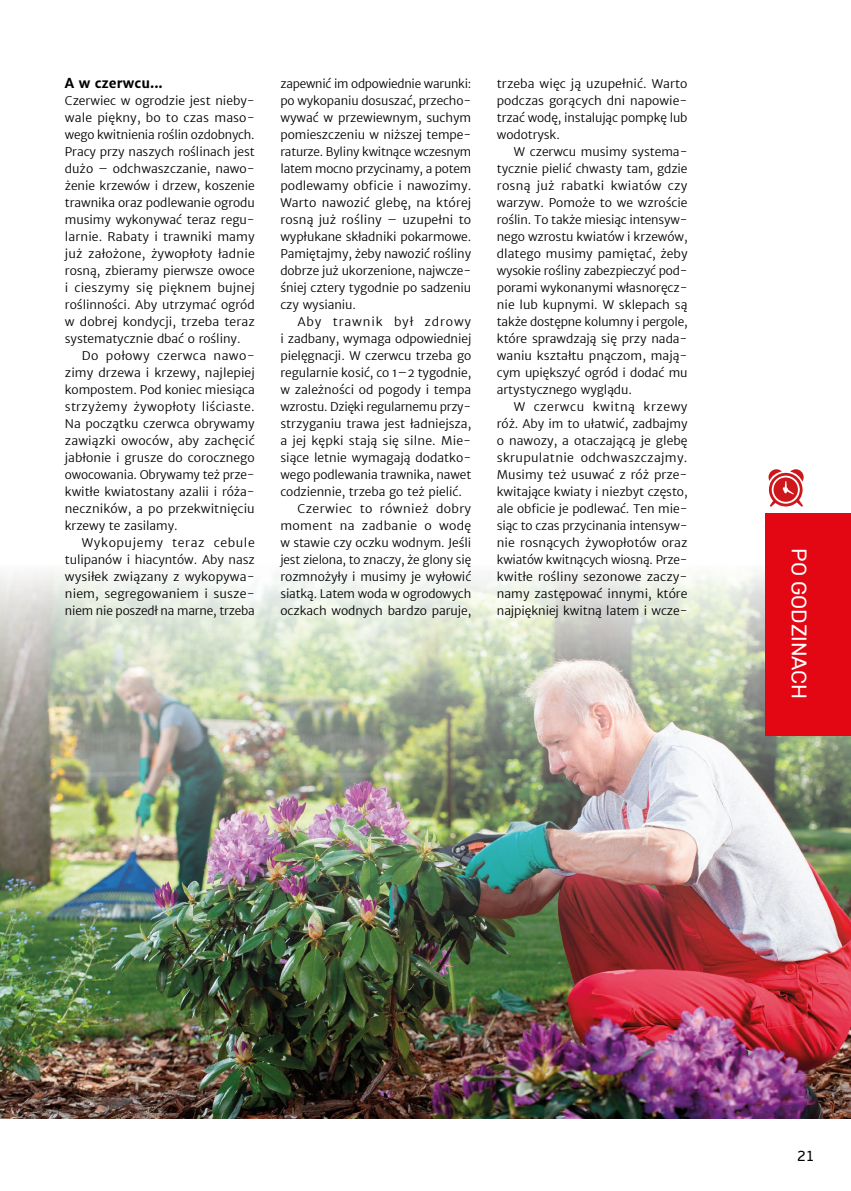
<style>
.page{position:relative;width:851px;height:1191px;background:#fff}
.page>*{position:absolute;margin:0;border:0;box-sizing:border-box;transform-origin:0 0}
.t1{font:21px "Rubik";color:#fff}
.t2{font:15px "PF Beau Sans Pro";color:#000}
.t3{font:700 13.5px "Merriweather Sans";color:#000}
.t4{font:300 12px/17px "Merriweather Sans";letter-spacing:-.005em;color:#000;text-align:justify}
.t5{font:300 12px "Merriweather Sans";letter-spacing:.03em;color:#000}
.t6{font:300 12px "Merriweather Sans";letter-spacing:.07em;color:#000}
</style>
<div class="page">
<img style="left:0;top:571px;width:850px;height:547px">
<div style="left:765px;top:513px;width:85px;height:223px;background:#e30613"></div>
<svg style="left:768px;top:469px;width:35px;height:37px"></svg>
<p class="t3" style="left:65px;top:75px;width:99px">A w czerwcu...</p>
<p class="t4" style="left:65px;top:92px;width:191px">Czerwiec w ogrodzie jest nieby&shy;wale piękny, bo to czas maso&shy;wego kwitnienia roślin ozdobnych.<br>Pracy przy naszych roślinach jest dużo – odchwaszczanie, nawo&shy;żenie krzewów i drzew, koszenie trawnika oraz podlewanie ogrodu musimy wykonywać teraz regu&shy;larnie. Rabaty i trawniki mamy już założone, żywopłoty ładnie rosną, zbieramy pierwsze owoce i cieszymy się pięknem bujnej roślinności. Aby utrzymać ogród w dobrej kondycji, trzeba teraz systematycznie dbać o rośliny.</p>
<p class="t4" style="left:65px;top:347px;width:191px;text-indent:17px">Do połowy czerwca nawo&shy;zimy drzewa i krzewy, najlepiej kompostem. Pod koniec miesiąca strzyżemy żywopłoty liściaste.<br>Na początku czerwca obrywamy zawiązki owoców, aby zachęcić jabłonie i grusze do corocznego owocowania. Obrywamy też prze&shy;kwitłe kwiatostany azalii i róża&shy;neczników, a po przekwitnięciu krzewy te zasilamy.</p>
<p class="t4" style="left:65px;top:535px;width:191px;text-indent:17px">Wykopujemy teraz cebule tulipanów i hiacyntów. Aby nasz wysiłek związany z wykopywa&shy;niem, segregowaniem i susze&shy;niem nie poszedł na marne, trzeba</p>
<p class="t4" style="left:280px;top:75px;width:192px">zapewnić im odpowiednie warunki: po wykopaniu dosuszać, przecho&shy;wywać w przewiewnym, suchym pomieszczeniu w niższej tempe&shy;raturze. Byliny kwitnące wczesnym latem mocno przycinamy, a potem podlewamy obficie i nawozimy.<br>Warto nawozić glebę, na której rosną już rośliny – uzupełni to wypłukane składniki pokarmowe.<br>Pamiętajmy, żeby nawozić rośliny dobrze już ukorzenione, najwcze&shy;śniej cztery tygodnie po sadzeniu czy wysianiu.</p>
<p class="t6" style="left:297px;top:314px;width:175px">Aby trawnik był zdrowy</p>
<p class="t4" style="left:280px;top:330px;width:192px">i zadbany, wymaga odpowiedniej</p>
<p class="t4" style="left:280px;top:347px;width:192px">pielęgnacji. W czerwcu trzeba go</p>
<p class="t4" style="left:280px;top:364px;width:192px">regularnie kosić, co 1–2 tygodnie,</p>
<p class="t4" style="left:280px;top:381px;width:192px">w zależności od pogody i tempa</p>
<p class="t4" style="left:280px;top:398px;width:192px">wzrostu. Dzięki regularnemu przy-</p>
<p class="t4" style="left:280px;top:416px;width:192px">strzyganiu trawa jest ładniejsza,</p>
<p class="t4" style="left:280px;top:433px;width:192px">a jej kępki stają się silne. Mie-</p>
<p class="t4" style="left:280px;top:450px;width:192px">siące letnie wymagają dodatko-</p>
<p class="t4" style="left:280px;top:467px;width:192px">wego podlewania trawnika, nawet</p>
<p class="t4" style="left:280px;top:484px;width:183px">codziennie, trzeba go też pielić.</p>
<p class="t5" style="left:297px;top:502px;width:175px">Czerwiec to również dobry</p>
<p class="t5" style="left:280px;top:519px;width:192px">moment na zadbanie o wodę</p>
<p class="t4" style="left:280px;top:535px;width:192px">w stawie czy oczku wodnym. Jeśli</p>
<p class="t4" style="left:280px;top:552px;width:192px">jest zielona, to znaczy, że glony się</p>
<p class="t4" style="left:280px;top:569px;width:192px">rozmnożyły i musimy je wyłowić</p>
<p class="t4" style="left:280px;top:586px;width:192px">siatką. Latem woda w ogrodowych</p>
<p class="t4" style="left:280px;top:603px;width:192px">oczkach wodnych bardzo paruje,</p>
<p class="t4" style="left:496px;top:75px;width:192px">trzeba więc ją uzupełnić. Warto podczas gorących dni napowie&shy;trzać wodę, instalując pompkę lub wodotrysk.</p>
<p class="t4" style="left:496px;top:143px;width:192px;text-indent:17px">W czerwcu musimy systema&shy;tycznie pielić chwasty tam, gdzie rosną już rabatki kwiatów czy warzyw. Pomoże to we wzroście roślin. To także miesiąc intensyw&shy;nego wzrostu kwiatów i krzewów, dlatego musimy pamiętać, żeby wysokie rośliny zabezpieczyć pod&shy;porami wykonanymi własnoręcz&shy;nie lub kupnymi. W sklepach są także dostępne kolumny i pergole, które sprawdzają się przy nada&shy;waniu kształtu pnączom, mają&shy;cym upiększyć ogród i dodać mu artystycznego wyglądu.</p>
<p class="t4" style="left:496px;top:398px;width:192px;text-indent:17px">W czerwcu kwitną krzewy róż. Aby im to ułatwić, zadbajmy o nawozy, a otaczającą je glebę skrupulatnie odchwaszczajmy.<br>Musimy też usuwać z róż prze&shy;kwitające kwiaty i niezbyt często, ale obficie je podlewać. Ten mie&shy;siąc to czas przycinania intensyw&shy;nie rosnących żywopłotów oraz kwiatów kwitnących wiosną. Prze&shy;kwitłe rośliny sezonowe zaczy&shy;namy zastępować innymi, które najpiękniej kwitną latem i wcze-</p>
<h1 class="t1" style="left:810px;top:548px;width:153px;rotate:90deg">PO GODZINACH</h1>
<p class="t2" style="left:797px;top:1147px;width:19px">21</p>
</div>
